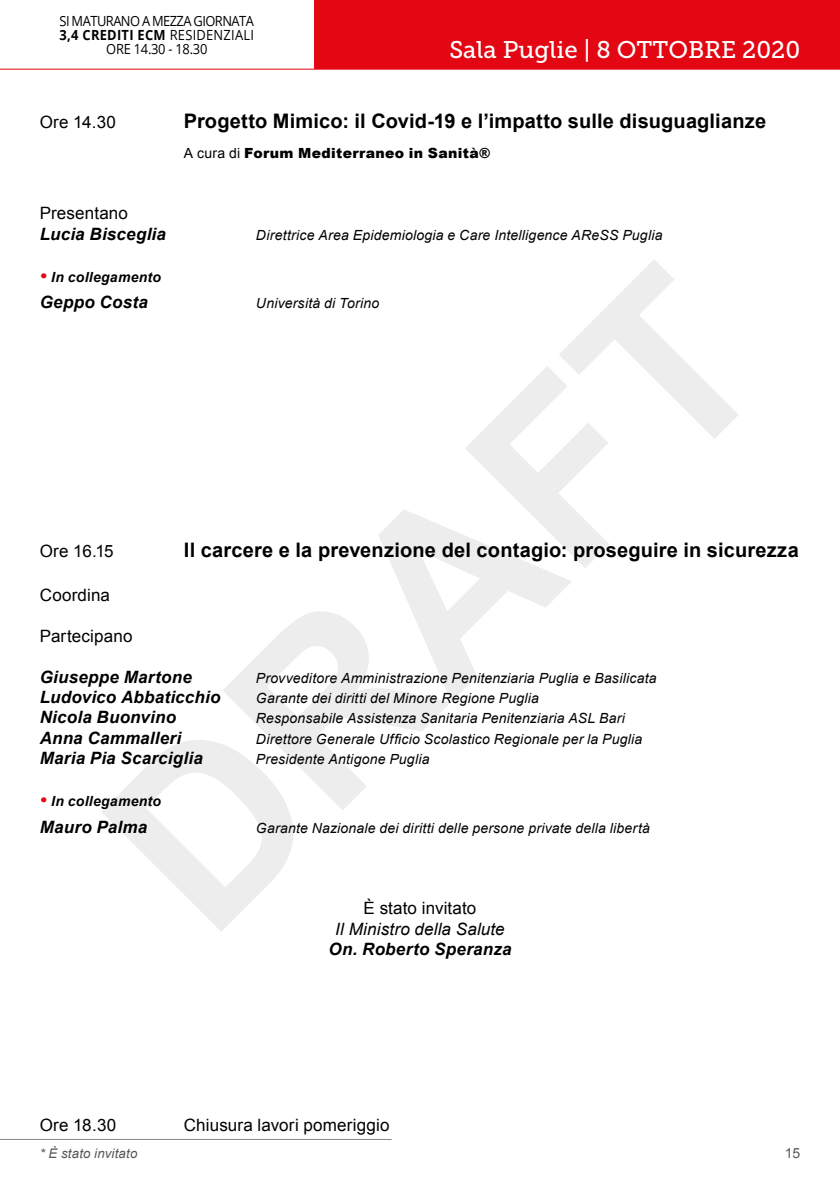
<style>
.page{position:relative;width:840px;height:1191px;background:#fff}
.page>*{position:absolute;margin:0;border:0;box-sizing:border-box;transform-origin:0 0}
.t1{font:24px "Museo Slab 500";color:#fff}
.t2{font:700 20px "Arial";letter-spacing:.01em;color:#000}
.t3{font:italic 700 17px "Arial";letter-spacing:.01em;color:#000}
.t4{font:17px "Arial";letter-spacing:.01em;color:#000}
.t5{font:italic 17px "Arial";letter-spacing:.01em;color:#000}
.t6{font:italic 14px "Arial";letter-spacing:.015em;color:#000}
.t7{font:14px/14px "Open Sans";letter-spacing:-.04em;color:#000;text-align:center;scale:.92 1}
.t8{font:900 14px "Arial";letter-spacing:.025em;color:#000}
.t9{font:italic 700 14px "Arial";letter-spacing:.02em;color:#000}
.t10{font:14px "Arial";color:#575756}
.t11{font:italic 13.2px "Arial";letter-spacing:.015em;color:#575756}
.s1{font-weight:700}
.s2{font-weight:400}
.s3{font-size:18px;color:#e30613}
</style>
<div class="page">
<svg style="left:102px;top:260px;width:636px;height:671px"></svg>
<hr style="left:0;top:69px;width:839px;height:1px;background:#e30613">
<div style="left:314px;top:0;width:525px;height:69px;background:#e30613"></div>
<hr style="left:0;top:1139px;width:391px;height:1px;background:#878787">
<p class="t7" style="left:60px;top:14px;width:213px">SI MATURANO A MEZZA GIORNATA<br><span class="s1">3,4 CREDITI ECM</span> RESIDENZIALI<br>ORE 14.30 - 18.30</p>
<h1 class="t1" style="left:449px;top:36px;width:352px">Sala Puglie | 8 OTTOBRE 2020</h1>
<p class="t4" style="left:40px;top:111px;width:78px">Ore 14.30</p>
<h2 class="t2" style="left:184px;top:108px;width:583px">Progetto Mimico: il Covid-19 e l’impatto sulle disuguaglianze</h2>
<p class="t8" style="left:184px;top:143px;width:308px"><span class="s2">A cura di</span> Forum Mediterraneo in Sanità®</p>
<p class="t4" style="left:40px;top:202px;width:90px">Presentano</p>
<p class="t3" style="left:40px;top:223px;width:128px">Lucia Bisceglia</p>
<p class="t6" style="left:256px;top:226px;width:408px">Direttrice Area Epidemiologia e Care Intelligence AReSS Puglia</p>
<p class="t9" style="left:40px;top:268px;width:123px"><span class="s3">•</span> In collegamento</p>
<p class="t3" style="left:40px;top:291px;width:110px">Geppo Costa</p>
<p class="t6" style="left:256px;top:294px;width:125px">Università di Torino</p>
<p class="t4" style="left:40px;top:539px;width:75px">Ore 16.15</p>
<h2 class="t2" style="left:184px;top:536px;width:616px">Il carcere e la prevenzione del contagio: proseguire in sicurezza</h2>
<p class="t4" style="left:40px;top:584px;width:72px">Coordina</p>
<p class="t4" style="left:40px;top:624px;width:94px">Partecipano</p>
<p class="t3" style="left:40px;top:665px;width:153px">Giuseppe Martone</p>
<p class="t6" style="left:256px;top:668px;width:402px">Provveditore Amministrazione Penitenziaria Puglia e Basilicata</p>
<p class="t3" style="left:40px;top:686px;width:182px">Ludovico Abbaticchio</p>
<p class="t6" style="left:256px;top:689px;width:284px">Garante dei diritti del Minore Regione Puglia</p>
<p class="t3" style="left:40px;top:706px;width:138px">Nicola Buonvino</p>
<p class="t6" style="left:256px;top:709px;width:370px">Responsabile Assistenza Sanitaria Penitenziaria ASL Bari</p>
<p class="t3" style="left:40px;top:727px;width:143px">Anna Cammalleri</p>
<p class="t6" style="left:256px;top:730px;width:387px">Direttore Generale Ufficio Scolastico Regionale per la Puglia</p>
<p class="t3" style="left:40px;top:747px;width:164px">Maria Pia Scarciglia</p>
<p class="t6" style="left:256px;top:750px;width:175px">Presidente Antigone Puglia</p>
<p class="t9" style="left:40px;top:792px;width:123px"><span class="s3">•</span> In collegamento</p>
<p class="t3" style="left:40px;top:815px;width:109px">Mauro Palma</p>
<p class="t6" style="left:256px;top:818px;width:395px">Garante Nazionale dei diritti delle persone private della libertà</p>
<p class="t4" style="left:363px;top:897px;width:114px">È stato invitato</p>
<p class="t5" style="left:335px;top:917px;width:171px">Il Ministro della Salute</p>
<p class="t3" style="left:328px;top:938px;width:184px">On. Roberto Speranza</p>
<p class="t4" style="left:40px;top:1113px;width:78px">Ore 18.30</p>
<p class="t4" style="left:184px;top:1113px;width:207px">Chiusura lavori pomeriggio</p>
<p class="t11" style="left:40px;top:1144px;width:99px">* È stato invitato</p>
<p class="t10" style="left:784px;top:1144px;width:17px">15</p>
</div>
